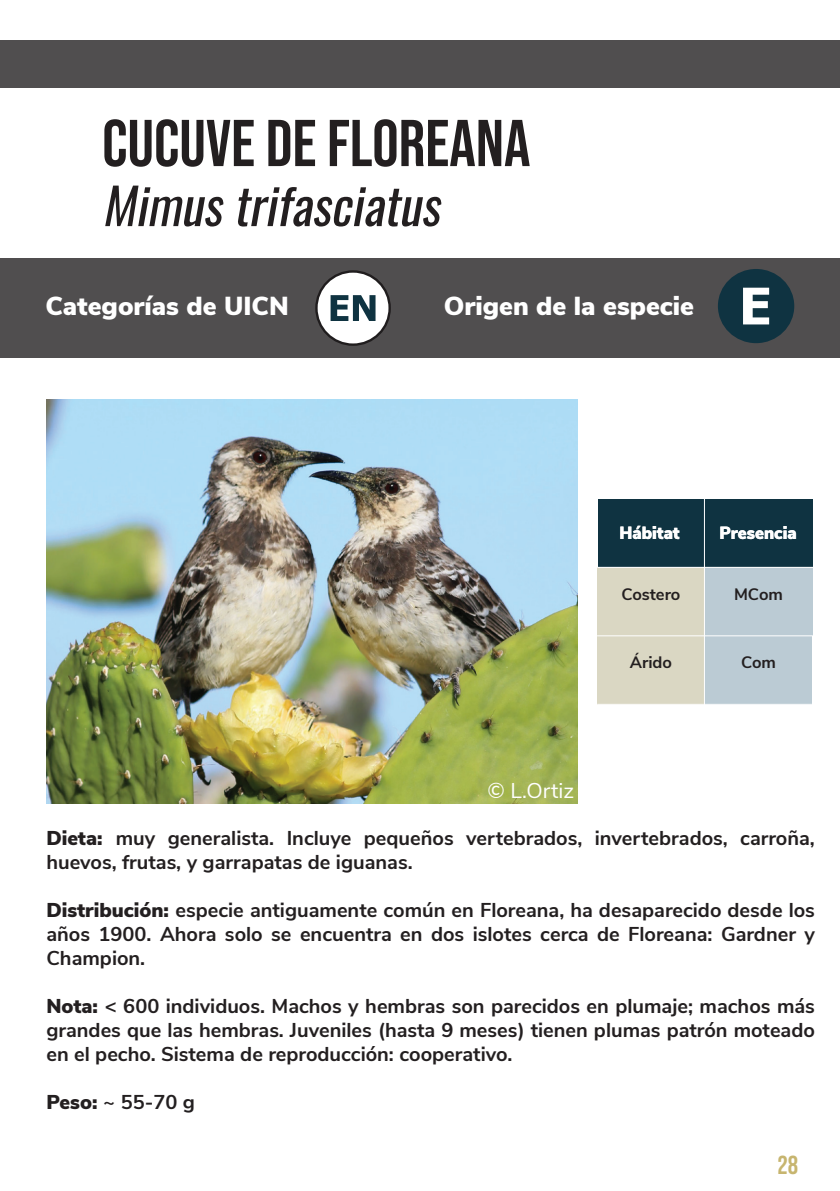
<style>
.page{position:relative;width:840px;height:1191px;background:#fff}
.page>*{position:absolute;margin:0;border:0;box-sizing:border-box;transform-origin:0 0}
.t1{font:66px "Bebas Neue";color:#231f20}
.t2{font:italic 50px "Oswald";color:#231f20}
.t3{font:900 26px "Nunito Sans";color:#fff}
.t4{font:26px "Bebas Neue";color:#c7b56f}
.t5{font:21.4px "Nunito Sans";color:#fff}
.t6{font:700 20px/24px "Nunito Sans";color:#231f20;text-align:justify}
.t7{font:900 17.6px "Nunito Sans";color:#fff;scale:.95 1}
.t8{font:700 16.6px "Nunito Sans";color:#231f20}
.s1{font-weight:900}
</style>
<div class="page">
<div style="left:0;top:40px;width:839px;height:48px;background:#504e4f"></div>
<img style="left:46px;top:400px;width:530px;height:403px">
<div style="left:0;top:258px;width:839px;height:99px;background:#504e4f"></div>
<div style="left:316px;top:271px;width:73px;height:74px;background:#fff;border-radius:50%"></div>
<div style="left:315px;top:270px;width:75px;height:76px;border:2px solid #201d1e;border-radius:50%"></div>
<svg style="left:330px;top:295px;width:45px;height:26px"></svg>
<div style="left:717px;top:269px;width:76px;height:74px;background:#0f3341;border-radius:50%"></div>
<svg style="left:743px;top:288px;width:25px;height:36px"></svg>
<div style="left:597px;top:499px;width:214px;height:68px;background:#0f3341"></div>
<div style="left:597px;top:567px;width:121px;height:69px;background:#dad7c3"></div>
<div style="left:704px;top:567px;width:107px;height:69px;background:#bbcbd4"></div>
<div style="left:597px;top:636px;width:126px;height:68px;background:#dad7c3"></div>
<div style="left:704px;top:636px;width:107px;height:68px;background:#bbcbd4"></div>
<hr style="left:596px;top:567px;width:215px;height:1px;background:#fff">
<hr style="left:596px;top:635px;width:215px;height:1px;background:#fff">
<hr style="left:703px;top:499px;width:1px;height:205px;background:#fff">
<h1 class="t1" style="left:102px;top:106px;width:429px">CUCUVE DE FLOREANA</h1>
<h2 class="t2" style="left:102px;top:161px;width:352px">Mimustrifasciatus</h2>
<h3 class="t3" style="left:45px;top:286px;width:245px">Categorías de UICN</h3>
<h3 class="t3" style="left:443px;top:286px;width:252px">Origen de la especie</h3>
<p class="t7" style="left:619px;top:519px;width:65px">Hábitat</p>
<p class="t7" style="left:719px;top:519px;width:83px">Presencia</p>
<p class="t8" style="left:621px;top:582px;width:60px">Costero</p>
<p class="t8" style="left:733px;top:582px;width:50px">MCom</p>
<p class="t5" style="left:487px;top:774px;width:88px">© L.Ortiz</p>
<p class="t8" style="left:629px;top:650px;width:44px">Árido</p>
<p class="t8" style="left:740px;top:650px;width:36px">Com</p>
<p class="t6" style="left:46px;top:825px;width:769px"><span class="s1">Dieta:</span> muy generalista. Incluye pequeños vertebrados, invertebrados, carroña, huevos, frutas, y garrapatas de iguanas.</p>
<p class="t6" style="left:46px;top:897px;width:769px"><span class="s1">Distribución:</span> especie antiguamente común en Floreana, ha desaparecido desde los años 1900. Ahora solo se encuentra en dos islotes cerca de Floreana: Gardner y Champion.</p>
<p class="t6" style="left:46px;top:993px;width:769px"><span class="s1">Nota:</span> &lt; 600 individuos. Machos y hembras son parecidos en plumaje; machos más grandes que las hembras. Juveniles (hasta 9 meses) tienen plumas patrón moteado en el pecho. Sistema de reproducción: cooperativo.</p>
<p class="t6" style="left:46px;top:1089px;width:150px"><span class="s1">Peso:</span> ~ 55-70 g</p>
<h3 class="t4" style="left:777px;top:1150px;width:22px">28</h3>
</div>
